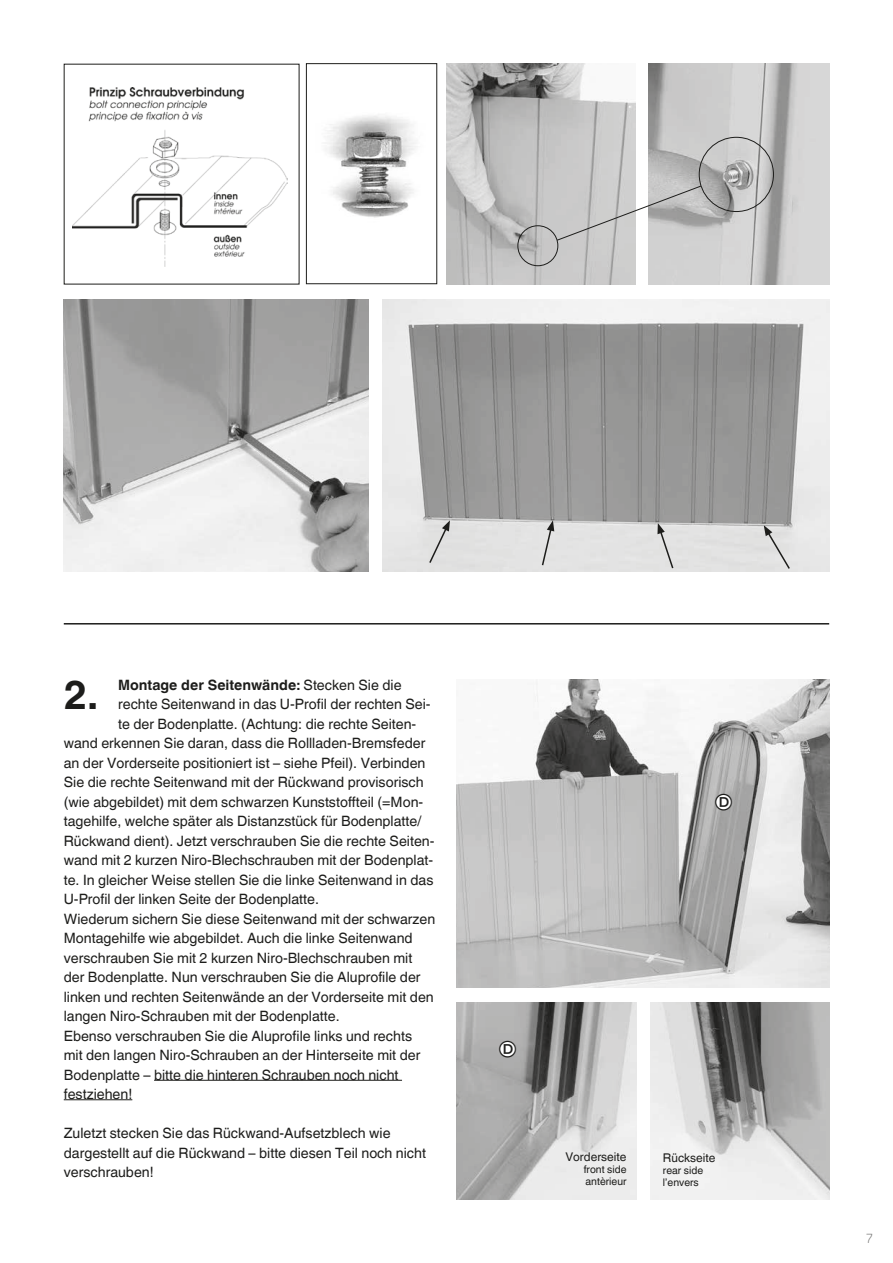
<style>
.page{position:relative;width:893px;height:1263px;background:#fff}
.page>*{position:absolute;margin:0;border:0;box-sizing:border-box;transform-origin:0 0}
.t1{font:700 40.5px "Helvetica World";color:#1d1d1b}
.t2{font:19.5px "Bundesbahn Pi 3";color:#1d1d1b}
.t3{font:14.25px/19.5px "Helvetica World";color:#1d1d1b}
.t4{font:700 14.25px "Helvetica World";color:#1d1d1b}
.t5{font:13.5px "Glober";color:#70706f}
.t6{font:12px "Helvetica World";color:#1d1d1b}
.t7{font:10.5px/12px "Helvetica World";color:#1d1d1b}
.s1{font-weight:400}
</style>
<div class="page">
<img style="left:73px;top:88px;width:214px;height:179px">
<img style="left:447px;top:64px;width:189px;height:220px">
<img style="left:64px;top:299px;width:304px;height:273px">
<img style="left:382px;top:299px;width:447px;height:273px">
<img style="left:649px;top:64px;width:180px;height:221px">
<svg style="left:556px;top:185px;width:146px;height:56px;background:#c6c6c6"></svg>
<div style="left:517px;top:225px;width:41px;height:41px;border:1px solid #1d1d1b;border-radius:50%"></div>
<div style="left:699px;top:137px;width:75px;height:75px;border:1px solid #1d1d1b;border-radius:50%"></div>
<hr style="left:64px;top:623px;width:765px;height:1px;background:#1d1d1b">
<hr style="left:154px;top:1080px;width:248px;height:1px;background:#1d1d1b">
<hr style="left:64px;top:1099px;width:68px;height:1px;background:#1d1d1b">
<img style="left:457px;top:679px;width:372px;height:308px">
<img style="left:457px;top:1002px;width:179px;height:197px">
<img style="left:651px;top:1002px;width:178px;height:197px">
<svg style="left:764px;top:525px;width:27px;height:45px"></svg>
<svg style="left:657px;top:523px;width:18px;height:47px"></svg>
<svg style="left:541px;top:520px;width:13px;height:47px"></svg>
<svg style="left:428px;top:520px;width:22px;height:45px"></svg>
<img style="left:326px;top:115px;width:90px;height:103px">
<div style="left:306px;top:63px;width:131px;height:221px;border:1px solid #1d1d1b"></div>
<div style="left:716px;top:794px;width:16px;height:16px;background:#fff;border-radius:50%"></div>
<div style="left:500px;top:1041px;width:16px;height:15px;background:#fff;border-radius:50%"></div>
<p class="t4" style="left:118px;top:676px;width:285px">Montage der Seitenwände: <span class="s1">Stecken Sie die</span></p>
<p class="t3" style="left:118px;top:694px;width:314px">rechte Seitenwand in das U-Profil der rechten Sei-</p>
<p class="t3" style="left:118px;top:714px;width:300px">te der Bodenplatte. (Achtung: die rechte Seiten-</p>
<p class="t3" style="left:64px;top:733px;width:363px">wand erkennen Sie daran, dass die Rollladen-Bremsfeder</p>
<p class="t3" style="left:64px;top:753px;width:363px">an der Vorderseite positioniert ist – siehe Pfeil). Verbinden</p>
<p class="t3" style="left:64px;top:772px;width:361px">Sie die rechte Seitenwand mit der Rückwand provisorisch</p>
<p class="t3" style="left:64px;top:792px;width:361px">(wie abgebildet) mit dem schwarzen Kunststoffteil (=Mon-</p>
<p class="t3" style="left:64px;top:811px;width:359px">tagehilfe, welche später als Distanzstück für Bodenplatte/</p>
<p class="t3" style="left:64px;top:831px;width:372px">Rückwand dient). Jetzt verschrauben Sie die rechte Seiten-</p>
<p class="t3" style="left:64px;top:850px;width:371px">wand mit 2 kurzen Niro-Blechschrauben mit der Bodenplat-</p>
<p class="t3" style="left:64px;top:870px;width:371px">te. In gleicher Weise stellen Sie die linke Seitenwand in das</p>
<p class="t3" style="left:64px;top:889px;width:257px">U-Profil der linken Seite der Bodenplatte.</p>
<p class="t3" style="left:64px;top:909px;width:373px">Wiederum sichern Sie diese Seitenwand mit der schwarzen</p>
<p class="t3" style="left:64px;top:928px;width:350px">Montagehilfe wie abgebildet. Auch die linke Seitenwand</p>
<p class="t3" style="left:64px;top:948px;width:350px">verschrauben Sie mit 2 kurzen Niro-Blechschrauben mit</p>
<p class="t3" style="left:64px;top:967px;width:358px">der Bodenplatte. Nun verschrauben Sie die Aluprofile der</p>
<p class="t3" style="left:64px;top:987px;width:372px">linken und rechten Seitenwände an der Vorderseite mit den</p>
<p class="t3" style="left:64px;top:1006px;width:277px">langen Niro-Schrauben mit der Bodenplatte.</p>
<p class="t3" style="left:64px;top:1026px;width:350px">Ebenso verschrauben Sie die Aluprofile links und rechts</p>
<p class="t3" style="left:64px;top:1045px;width:358px">mit den langen Niro-Schrauben an der Hinterseite mit der</p>
<p class="t3" style="left:64px;top:1065px;width:336px">Bodenplatte – bitte die hinteren Schrauben noch nicht</p>
<p class="t3" style="left:64px;top:1084px;width:70px">festziehen!</p>
<p class="t3" style="left:64px;top:1123px;width:364px">Zuletzt stecken Sie das Rückwand-Aufsetzblech wie dargestellt auf die Rückwand – bitte diesen Teil noch nicht verschrauben!</p>
<h1 class="t1" style="left:64px;top:671px;width:36px">2.</h1>
<h2 class="t2" style="left:715px;top:794px;width:20px">D</h2>
<h2 class="t2" style="left:499px;top:1040px;width:20px">D</h2>
<p class="t6" style="left:565px;top:1150px;width:63px">Vorderseite</p>
<p class="t7" style="left:584px;top:1163px;width:44px">front side antèrieur</p>
<p class="t6" style="left:663px;top:1150px;width:54px">Rückseite</p>
<p class="t7" style="left:663px;top:1164px;width:42px">rear side l’envers</p>
<p class="t5" style="left:866px;top:1229px;width:8px">7</p>
</div>
